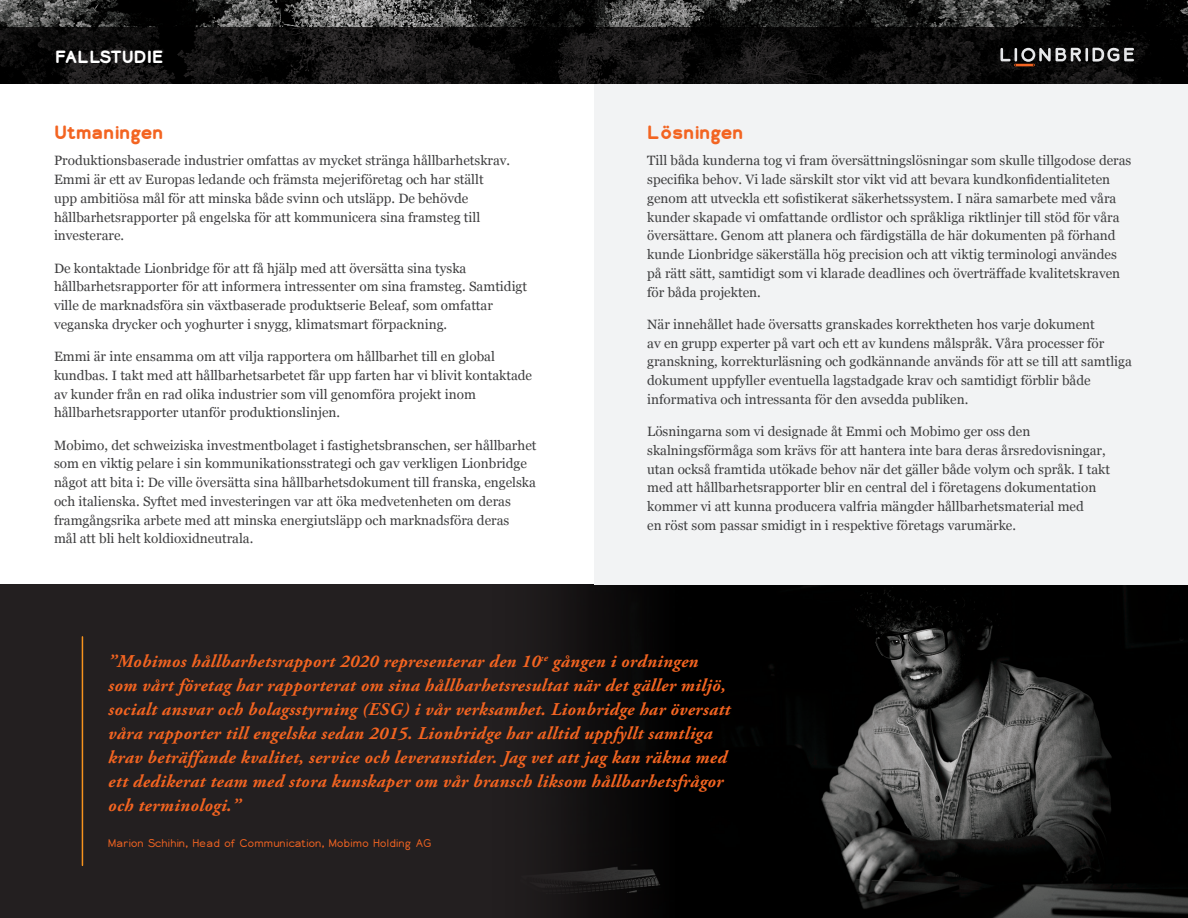
<style>
.page{position:relative;width:1188px;height:918px;background:#fff}
.page>*{position:absolute;margin:0;border:0;box-sizing:border-box;transform-origin:0 0}
.t1{font:italic 700 18px/24px "Adobe Garamond Pro";letter-spacing:.02em;color:#f36421}
.t2{font:700 18px "Lionbridge Sans";color:#f36421}
.t3{font:700 16.5px "Lionbridge Sans";color:#fff}
.t4{font:13.5px/18.8px "Georgia";color:#3e3e3f}
.t5{font:300 10.5px "Lionbridge Sans";letter-spacing:.02em;color:#f36421}
</style>
<div class="page">
<div style="left:0;top:584px;width:1188px;height:334px;background:#231f20"></div>
<img style="left:679px;top:584px;width:509px;height:334px">
<div style="left:490px;top:584px;width:189px;height:334px;background:#0a0909"></div>
<div style="left:458px;top:584px;width:136px;height:334px;background:#231f20"></div>
<div style="left:594px;top:0;width:594px;height:584px;background:#f2f3f4"></div>
<img style="left:0;top:0;width:1188px;height:27px">
<svg style="left:0;top:27px;width:1188px;height:56px"></svg>
<svg style="left:1000px;top:48px;width:134px;height:18px"></svg>
<hr style="left:82px;top:637px;width:1px;height:228px;background:#f7931d">
<p class="t3" style="left:55px;top:45px;width:110px">FALLSTUDIE</p>
<p class="t2" style="left:54px;top:120px;width:111px">Utmaningen</p>
<p class="t4" style="left:54px;top:151px;width:458px">Produktionsbaserade industrier omfattas av mycket stränga hållbarhetskrav.<br>Emmi är ett av Europas ledande och främsta mejeriföretag och har ställt<br>upp ambitiösa mål för att minska både svinn och utsläpp. De behövde hållbarhetsrapporter på engelska för att kommunicera sina framsteg till investerare.</p>
<p class="t4" style="left:54px;top:258px;width:475px">De kontaktade Lionbridge för att få hjälp med att översätta sina tyska hållbarhetsrapporter för att informera intressenter om sina framsteg. Samtidigt ville de marknadsföra sin växtbaserade produktserie Beleaf, som omfattar veganska drycker och yoghurter i snygg, klimatsmart förpackning.</p>
<p class="t4" style="left:54px;top:347px;width:480px">Emmi är inte ensamma om att vilja rapportera om hållbarhet till en global kundbas. I takt med att hållbarhetsarbetet får upp farten har vi blivit kontaktade av kunder från en rad olika industrier som vill genomföra projekt inom hållbarhetsrapporter utanför produktionslinjen.</p>
<p class="t4" style="left:54px;top:435px;width:484px">Mobimo, det schweiziska investmentbolaget i fastighetsbranschen, ser hållbarhet som en viktig pelare i sin kommunikationsstrategi och gav verkligen Lionbridge något att bita i: De ville översätta sina hållbarhetsdokument till franska, engelska och italienska. Syftet med investeringen var att öka medvetenheten om deras framgångsrika arbete med att minska energiutsläpp och marknadsföra deras<br>mål att bli helt koldioxidneutrala.</p>
<p class="t2" style="left:647px;top:120px;width:98px">Lösningen</p>
<p class="t4" style="left:647px;top:151px;width:486px">Till båda kunderna tog vi fram översättningslösningar som skulle tillgodose deras specifika behov. Vi lade särskilt stor vikt vid att bevara kundkonfidentialiteten genom att utveckla ett sofistikerat säkerhetssystem. I nära samarbete med våra kunder skapade vi omfattande ordlistor och språkliga riktlinjer till stöd för våra översättare. Genom att planera och färdigställa de här dokumenten på förhand kunde Lionbridge säkerställa hög precision och att viktig terminologi användes på rätt sätt, samtidigt som vi klarade deadlines och överträffade kvalitetskraven för båda projekten.</p>
<p class="t4" style="left:647px;top:314px;width:486px">När innehållet hade översatts granskades korrektheten hos varje dokument<br>av en grupp experter på vart och ett av kundens målspråk. Våra processer för granskning, korrekturläsning och godkännande används för att se till att samtliga dokument uppfyller eventuella lagstadgade krav och samtidigt förblir både informativa och intressanta för den avsedda publiken.</p>
<p class="t4" style="left:647px;top:422px;width:464px">Lösningarna som vi designade åt Emmi och Mobimo ger oss den skalningsförmåga som krävs för att hantera inte bara deras årsredovisningar, utan också framtida utökade behov när det gäller både volym och språk. I takt med att hållbarhetsrapporter blir en central del i företagens dokumentation kommer vi att kunna producera valfria mängder hållbarhetsmaterial med<br>en röst som passar smidigt in i respektive företags varumärke.</p>
<p class="t1" style="left:108px;top:650px;width:624px">”Mobimos hållbarhetsrapport 2020 representerar den 10<sup>:e</sup> gången i ordningen som vårt företag har rapporterat om sina hållbarhetsresultat när det gäller miljö, socialt ansvar och bolagsstyrning (ESG) i vår verksamhet. Lionbridge har översatt våra rapporter till engelska sedan 2015. Lionbridge har alltid uppfyllt samtliga krav beträffande kvalitet, service och leveranstider. Jag vet att jag kan räkna med ett dedikerat team med stora kunskaper om vår bransch liksom hållbarhetsfrågor och terminologi.”</p>
<p class="t5" style="left:108px;top:836px;width:325px">Marion Schihin, Head of Communication, Mobimo Holding AG</p>
</div>
